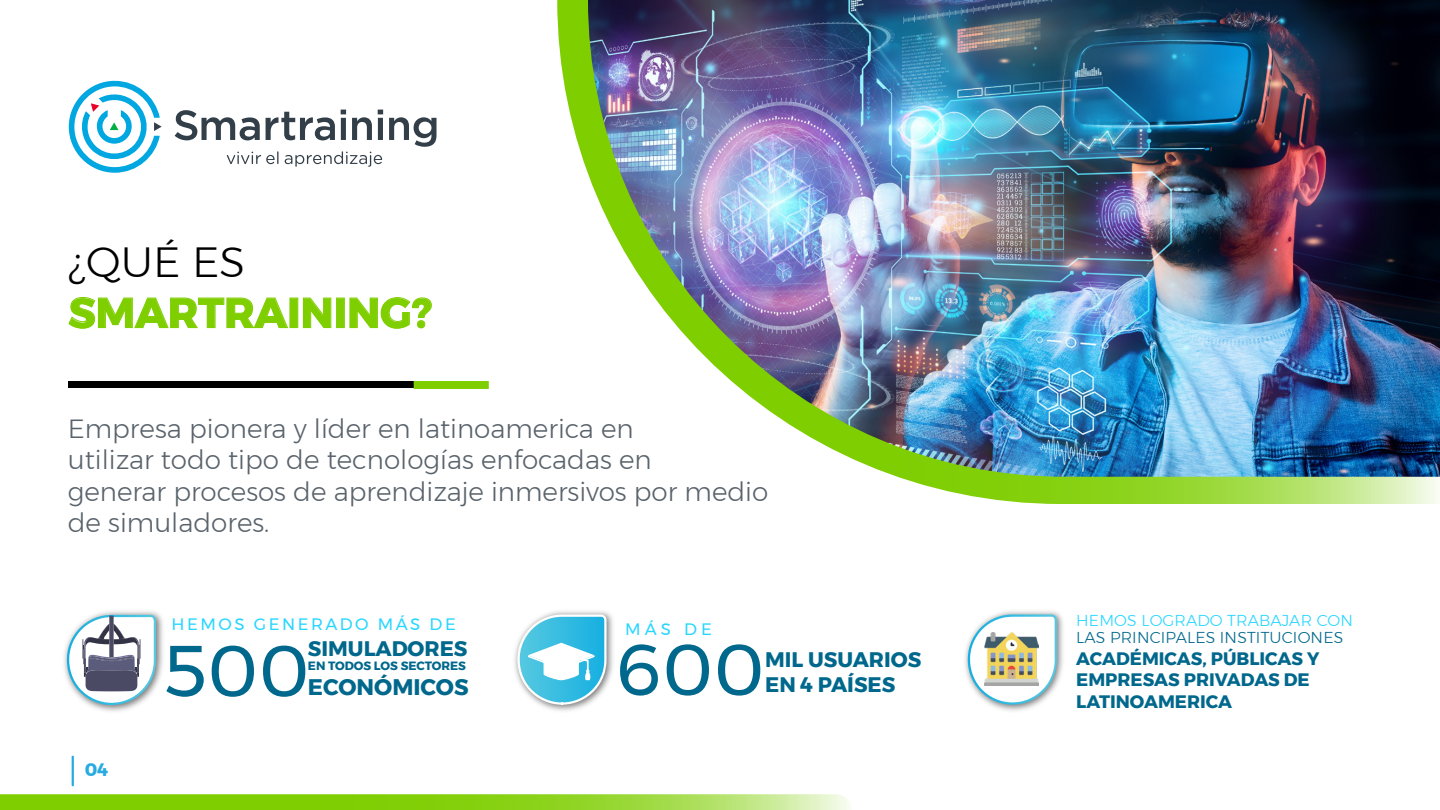
<style>
.page{position:relative;width:1440px;height:810px;background:#fff}
.page>*{position:absolute;margin:0;border:0;box-sizing:border-box;transform-origin:0 0}
.t1{font:72.22px "Montserrat";color:#00688c}
.t2{font:700 42.15px "Montserrat";color:#7ece00}
.t3{font:300 42.15px "Montserrat";color:#000}
.t4{font:300 26.25px/31.5px "Montserrat";color:rgb(50 62 72/.81)}
.t5{font:700 22.5px "Montserrat";color:#00688c}
.t6{font:700 21px/25.2px "Montserrat";color:#00688c}
.t7{font:700 18px/21.6px "Montserrat";color:#00688c}
.t8{font:700 18px "Montserrat";color:#29abe2}
.t9{font:16.5px "Montserrat";letter-spacing:.15em;color:#27d6ff}
.t10{font:300 15.75px "Montserrat";letter-spacing:.01em;color:#00688c}
.t11{font:300 15.75px "Montserrat";letter-spacing:.01em;color:#27d6ff}
.t12{font:700 12px "Montserrat";color:#00688c}
</style>
<div class="page">
<svg style="left:557px;top:0;width:880px;height:504px"></svg>
<img style="left:588px;top:0;width:852px;height:477px">
<svg style="left:68px;top:297px;width:220px;height:32px"></svg>
<svg style="left:303px;top:297px;width:29px;height:31px"></svg>
<div style="left:336px;top:298px;width:9px;height:30px;border:1px solid #7ece00"></div>
<svg style="left:349px;top:297px;width:83px;height:32px"></svg>
<div style="left:68px;top:382px;width:346px;height:6px;background:#000"></div>
<div style="left:414px;top:381px;width:75px;height:8px;background:#7ece00"></div>
<svg style="left:0;top:794px;width:849px;height:16px;background:#94d62c"></svg>
<img style="left:64px;top:611px;width:99px;height:101px">
<svg style="left:65px;top:615px;width:91px;height:90px"></svg>
<img style="left:965px;top:611px;width:98px;height:100px">
<svg style="left:966px;top:614px;width:91px;height:91px"></svg>
<img style="left:986px;top:630px;width:53px;height:2px">
<img style="left:985px;top:632px;width:54px;height:54px">
<img style="left:514px;top:611px;width:99px;height:100px">
<svg style="left:516px;top:614px;width:91px;height:91px"></svg>
<div style="left:556px;top:652px;width:9px;height:6px;background:#fff;border-radius:50%"></div>
<svg style="left:69px;top:81px;width:93px;height:92px"></svg>
<svg style="left:227px;top:151px;width:51px;height:13px"></svg>
<svg style="left:285px;top:151px;width:97px;height:16px"></svg>
<svg style="left:175px;top:110px;width:85px;height:30px"></svg>
<svg style="left:266px;top:112px;width:69px;height:28px"></svg>
<svg style="left:341px;top:110px;width:5px;height:30px"></svg>
<svg style="left:352px;top:117px;width:20px;height:23px"></svg>
<svg style="left:378px;top:110px;width:5px;height:30px"></svg>
<svg style="left:389px;top:117px;width:47px;height:30px"></svg>
<svg style="left:72px;top:755px;width:2px;height:32px"></svg>
<h2 class="t3" style="left:68px;top:230px;width:178px">¿QUÉ ES</h2>
<h2 class="t2" style="left:68px;top:279px;width:365px">SMARTRAINING?</h2>
<p class="t4" style="left:68px;top:412px;width:702px">Empresa pionera y líder en latinoamerica en<br>utilizar todo tipo de tecnologías enfocadas en<br>generar procesos de aprendizaje inmersivos por medio de simuladores.</p>
<p class="t8" style="left:85px;top:755px;width:25px">04</p>
<p class="t9" style="left:172px;top:611px;width:286px">HEMOS GENERADO MÁS DE</p>
<h1 class="t1" style="left:162px;top:616px;width:149px">500</h1>
<p class="t6" style="left:308px;top:636px;width:161px">SIMULADORES</p>
<p class="t12" style="left:308px;top:656px;width:160px">EN TODOS LOS SECTORES</p>
<p class="t5" style="left:308px;top:669px;width:162px">ECONÓMICOS</p>
<p class="t9" style="left:625px;top:617px;width:88px">MÁS DE</p>
<h1 class="t1" style="left:616px;top:614px;width:150px">600</h1>
<p class="t6" style="left:765px;top:647px;width:158px">MIL USUARIOS<br>EN 4 PAÍSES</p>
<p class="t11" style="left:1076px;top:608px;width:278px">HEMOS LOGRADO TRABAJAR CON</p>
<p class="t10" style="left:1076px;top:626px;width:269px">LAS PRINCIPALES INSTITUCIONES</p>
<p class="t7" style="left:1076px;top:648px;width:245px">ACADÉMICAS, PÚBLICAS Y<br>EMPRESAS PRIVADAS DE<br>LATINOAMERICA</p>
</div>
